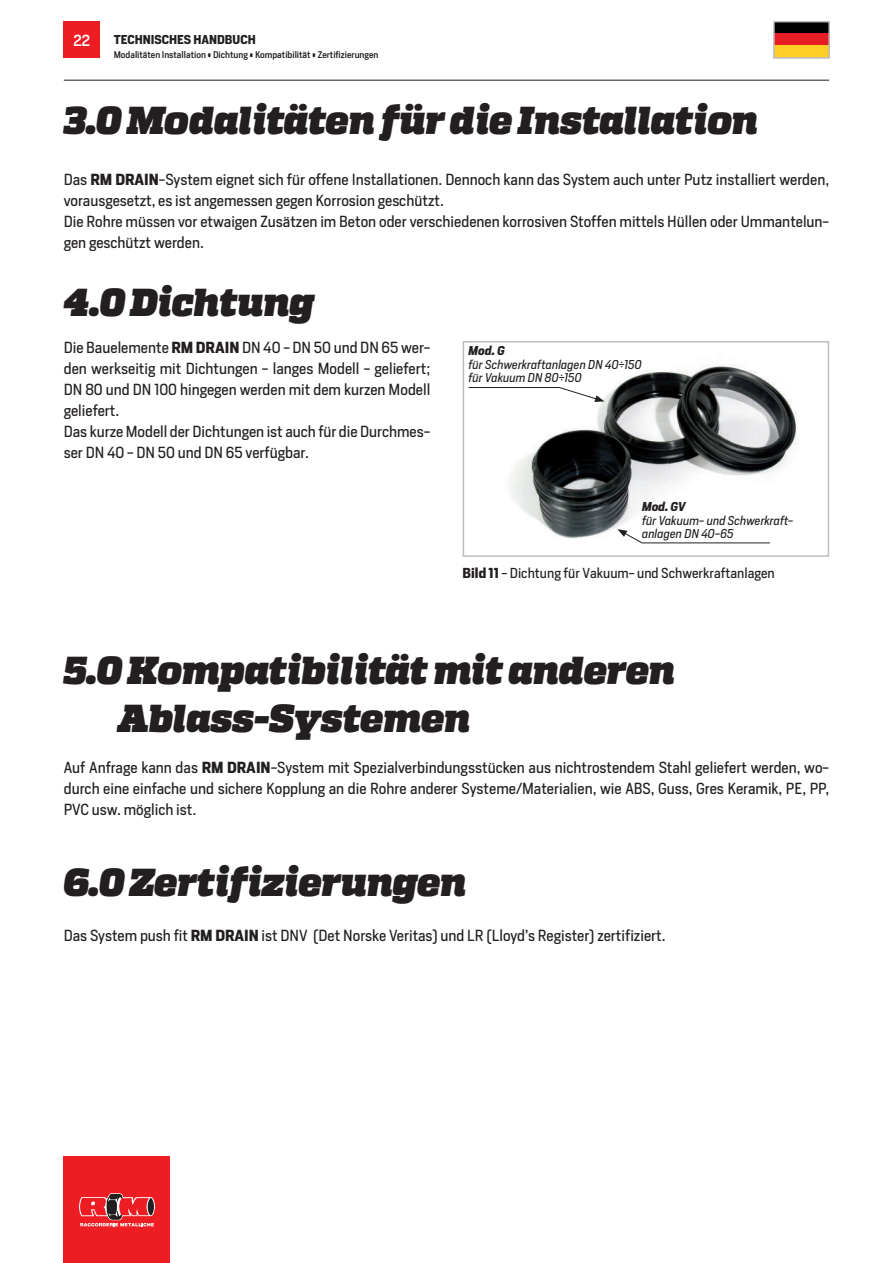
<style>
.page{position:relative;width:893px;height:1263px;background:#fff}
.page>*{position:absolute;margin:0;border:0;box-sizing:border-box;transform-origin:0 0}
.t1{font:italic 800 39px/48px "Quadon";letter-spacing:-.015em;color:#231f20}
.t2{font:15px/21px "Heron Sans";color:#231f20}
.t3{font:500 15px "Heron Sans";color:#fff}
.t4{font:13.5px "Heron Sans";color:#231f20}
.t5{font:italic 12px/13.5px "Heron Sans";letter-spacing:.005em;color:#231f20}
.t6{font:700 12px "Heron Sans";color:#231f20}
.t7{font:italic 700 12px "Heron Sans";letter-spacing:.005em;color:#231f20}
.t8{font:500 9px "Heron Sans";color:#231f20}
.s1{font-weight:700}
</style>
<div class="page">
<hr style="left:64px;top:80px;width:765px;height:1px;background:#231f20">
<div style="left:64px;top:1157px;width:106px;height:106px;background:#ee1d23"></div>
<svg style="left:79px;top:1193px;width:76px;height:33px"></svg>
<div style="left:64px;top:22px;width:36px;height:36px;background:#ee1d23"></div>
<div style="left:774px;top:22px;width:55px;height:36px;background:#000001"></div>
<div style="left:774px;top:34px;width:55px;height:24px;background:#e61e24"></div>
<div style="left:774px;top:46px;width:55px;height:12px;background:#fecd26"></div>
<div style="left:773px;top:21px;width:57px;height:38px;border:2px solid #bcbdc0"></div>
<img style="left:509px;top:365px;width:289px;height:173px">
<div style="left:463px;top:341px;width:366px;height:216px;border:2px solid #bcbdc0"></div>
<svg style="left:617px;top:529px;width:154px;height:15px"></svg>
<svg style="left:468px;top:387px;width:136px;height:15px"></svg>
<p class="t3" style="left:74px;top:31px;width:18px">22</p>
<p class="t6" style="left:114px;top:31px;width:144px">TECHNISCHES HANDBUCH</p>
<p class="t8" style="left:114px;top:49px;width:266px">Modalitäten Installation • Dichtung • Kompatibilität • Zertifizierungen</p>
<h1 class="t1" style="left:64px;top:97px;width:696px">3.0 Modalitäten für die Installation</h1>
<p class="t2" style="left:64px;top:169px;width:767px">Das <span class="s1">RM DRAIN</span>-System eignet sich für offene Installationen. Dennoch kann das System auch unter Putz installiert werden, vorausgesetzt, es ist angemessen gegen Korrosion geschützt.<br>Die Rohre müssen vor etwaigen Zusätzen im Beton oder verschiedenen korrosiven Stoffen mittels Hüllen oder Ummantelun&shy;gen geschützt werden.</p>
<h1 class="t1" style="left:64px;top:280px;width:252px">4.0 Dichtung</h1>
<p class="t2" style="left:64px;top:337px;width:368px">Die Bauelemente <span class="s1">RM DRAIN</span> DN 40 - DN 50 und DN 65 wer&shy;den werkseitig mit Dichtungen - langes Modell - geliefert; DN 80 und DN 100 hingegen werden mit dem kurzen Modell geliefert.<br>Das kurze Modell der Dichtungen ist auch für die Durchmes&shy;ser DN 40 - DN 50 und DN 65 verfügbar.</p>
<p class="t7" style="left:469px;top:343px;width:38px">Mod. G</p>
<p class="t5" style="left:469px;top:357px;width:175px">für Schwerkraftanlagen DN 40÷150 für Vakuum DN 80÷150</p>
<p class="t7" style="left:642px;top:499px;width:45px">Mod. GV</p>
<p class="t5" style="left:642px;top:513px;width:153px">für Vakuum- und Schwerkraft&shy;anlagen DN 40-65</p>
<p class="t4" style="left:463px;top:564px;width:314px"><span class="s1">Bild 11</span> - Dichtung für Vakuum- und Schwerkraftanlagen</p>
<h1 class="t1" style="left:118px;top:648px;width:559px;text-indent:-54px">5.0 Kompatibilität mit anderen<br>Ablass-Systemen</h1>
<p class="t2" style="left:64px;top:757px;width:767px;text-align:justify">Auf Anfrage kann das <span class="s1">RM DRAIN</span>-System mit Spezialverbindungsstücken aus nichtrostendem Stahl geliefert werden, wo&shy;durch eine einfache und sichere Kopplung an die Rohre anderer Systeme/Materialien, wie ABS, Guss, Gres Keramik, PE, PP, PVC usw. möglich ist.</p>
<h1 class="t1" style="left:64px;top:859px;width:405px">6.0 Zertifizierungen</h1>
<p class="t2" style="left:64px;top:925px;width:603px">Das System push fit <span class="s1">RM DRAIN</span> ist DNV (Det Norske Veritas) und LR (Lloyd’s Register) zertifiziert.</p>
</div>
